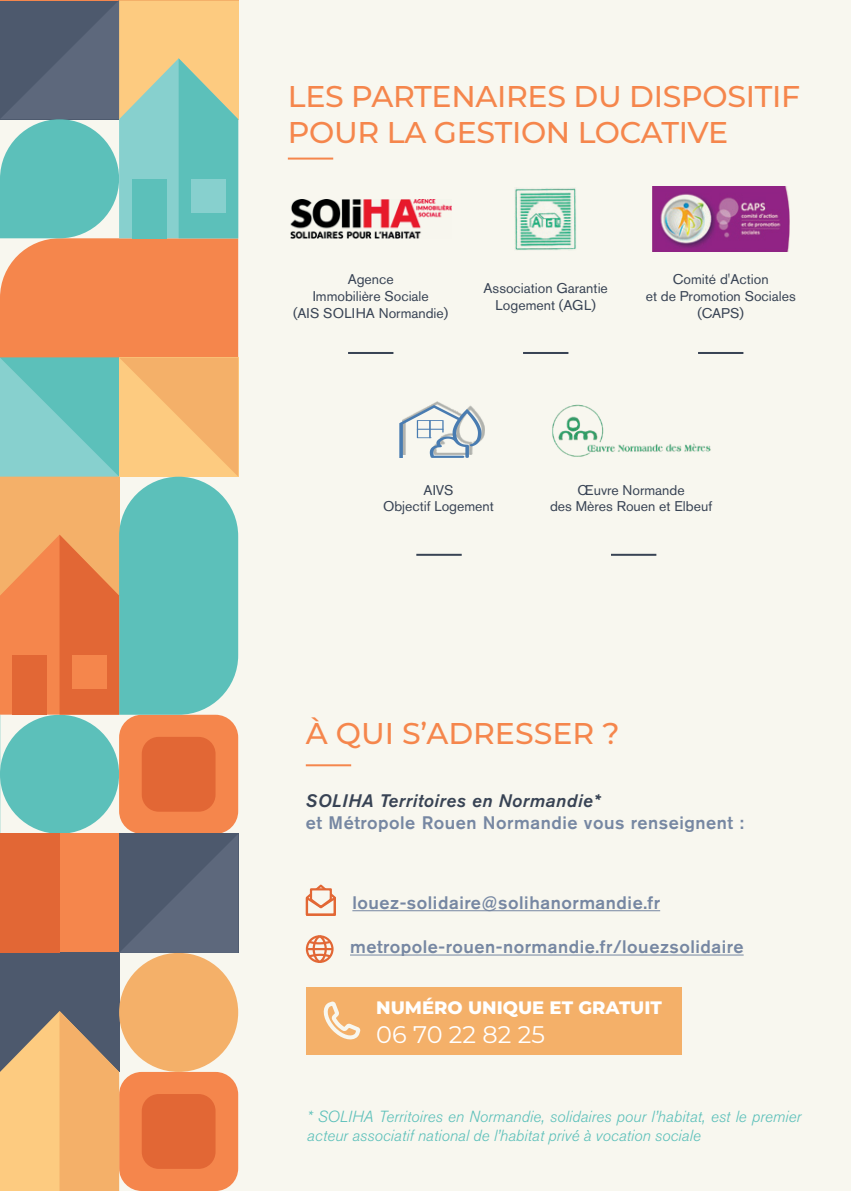
<style>
.page{position:relative;width:851px;height:1191px;background:#fff}
.page>*{position:absolute;margin:0;border:0;box-sizing:border-box;transform-origin:0 0}
.t1{font:500 30px/36px "Montserrat";letter-spacing:-.01em;color:#f5864c}
.t2{font:24px "Montserrat";color:#fff}
.t3{font:500 18px "Akzidenz Grotesk Std";letter-spacing:.03em;color:#7687a2}
.t4{font:italic 500 18px "Akzidenz Grotesk Std";letter-spacing:.03em;color:#384354}
.t5{font:800 18px "Montserrat";color:#fff}
.t6{font:italic 300 16px/19.2px "Akzidenz Grotesk Std";color:#5cc0ba}
.t7{font:14px/16.8px "Akzidenz Grotesk Std";color:#384354;text-align:center}
</style>
<div class="page">
<div style="left:0;top:0;width:850px;height:1191px;background:#f8f7ef"></div>
<div style="left:0;top:714px;width:119px;height:120px;background:#5cc0ba;border-radius:50%"></div>
<div style="left:119px;top:714px;width:119px;height:120px;background:#f5864c;border-radius:23px"></div>
<div style="left:142px;top:737px;width:73px;height:74px;background:#e26735;border-radius:17px"></div>
<div style="left:0;top:833px;width:119px;height:120px;background:#f5864c"></div>
<div style="left:0;top:953px;width:119px;height:119px;background:#4d596d"></div>
<div style="left:119px;top:1072px;width:119px;height:119px;background:#f5864c;border-radius:23px"></div>
<div style="left:119px;top:953px;width:119px;height:119px;background:#f4b069;border-radius:50%"></div>
<div style="left:142px;top:1094px;width:73px;height:74px;background:#e26735;border-radius:17px"></div>
<svg style="left:119px;top:833px;width:119px;height:120px;background:#546074"></svg>
<svg style="left:0;top:1011px;width:119px;height:180px"></svg>
<hr style="left:288px;top:158px;width:45px;height:2px;background:#f5864c">
<hr style="left:306px;top:764px;width:45px;height:2px;background:#f5864c">
<svg style="left:0;top:0;width:238px;height:714px;background:#ada889"></svg>
<div style="left:132px;top:179px;width:34px;height:59px;background:#5cc0ba"></div>
<div style="left:191px;top:179px;width:35px;height:34px;background:#87d0ce"></div>
<div style="left:0;top:833px;width:60px;height:120px;background:#e26735"></div>
<img style="left:552px;top:404px;width:159px;height:53px">
<hr style="left:611px;top:554px;width:45px;height:2px;background:#384354">
<img style="left:431px;top:401px;width:54px;height:40px">
<svg style="left:399px;top:405px;width:82px;height:53px"></svg>
<hr style="left:378px;top:458px;width:120px;height:1px;background:#fff">
<hr style="left:416px;top:554px;width:45px;height:2px;background:#384354">
<img style="left:290px;top:200px;width:161px;height:38px">
<hr style="left:348px;top:352px;width:45px;height:2px;background:#384354">
<img style="left:652px;top:187px;width:137px;height:64px">
<hr style="left:698px;top:352px;width:45px;height:2px;background:#384354">
<img style="left:514px;top:188px;width:62px;height:62px">
<hr style="left:523px;top:352px;width:45px;height:2px;background:#384354">
<div style="left:306px;top:987px;width:375px;height:67px;background:#f4b069"></div>
<svg style="left:322px;top:1001px;width:41px;height:54px"></svg>
<hr style="left:352px;top:910px;width:308px;height:1px;background:#7687a2">
<hr style="left:350px;top:954px;width:393px;height:1px;background:#7687a2">
<svg style="left:305px;top:884px;width:31px;height:32px"></svg>
<div style="left:306px;top:935px;width:27px;height:28px;border:2px solid #e26735;border-radius:50%"></div>
<svg style="left:307px;top:935px;width:25px;height:28px"></svg>
<h1 class="t1" style="left:288px;top:77px;width:513px">LES PARTENAIRES DU DISPOSITIF<br>POUR LA GESTION LOCATIVE</h1>
<p class="t7" style="left:293px;top:271px;width:157px">Agence<br>Immobilière Sociale<br>(AIS SOLIHA Normandie)</p>
<p class="t7" style="left:645px;top:271px;width:151px">Comité d'Action<br>et de Promotion Sociales (CAPS)</p>
<p class="t7" style="left:483px;top:279px;width:126px">Association Garantie<br>Logement (AGL)</p>
<p class="t7" style="left:383px;top:481px;width:112px">AIVS<br>Objectif Logement</p>
<p class="t7" style="left:550px;top:481px;width:163px">Œuvre Normande<br>des Mères Rouen et Elbeuf</p>
<h1 class="t1" style="left:306px;top:714px;width:315px">À QUI S’ADRESSER ?</h1>
<p class="t4" style="left:306px;top:790px;width:295px">SOLIHA Territoires en Normandie*</p>
<p class="t3" style="left:306px;top:811px;width:439px">et Métropole Rouen Normandie vous renseignent :</p>
<p class="t3" style="left:352px;top:891px;width:309px">louez-solidaire@solihanormandie.fr</p>
<p class="t3" style="left:350px;top:935px;width:395px">metropole-rouen-normandie.fr/louezsolidaire</p>
<p class="t5" style="left:376px;top:994px;width:287px">NUMÉRO UNIQUE ET GRATUIT</p>
<h2 class="t2" style="left:376px;top:1017px;width:170px">06 70 22 82 25</h2>
<p class="t6" style="left:307px;top:1107px;width:495px">* SOLIHA Territoires en Normandie, solidaires pour l’habitat, est le premier acteur associatif national de l’habitat privé à vocation sociale</p>
</div>
